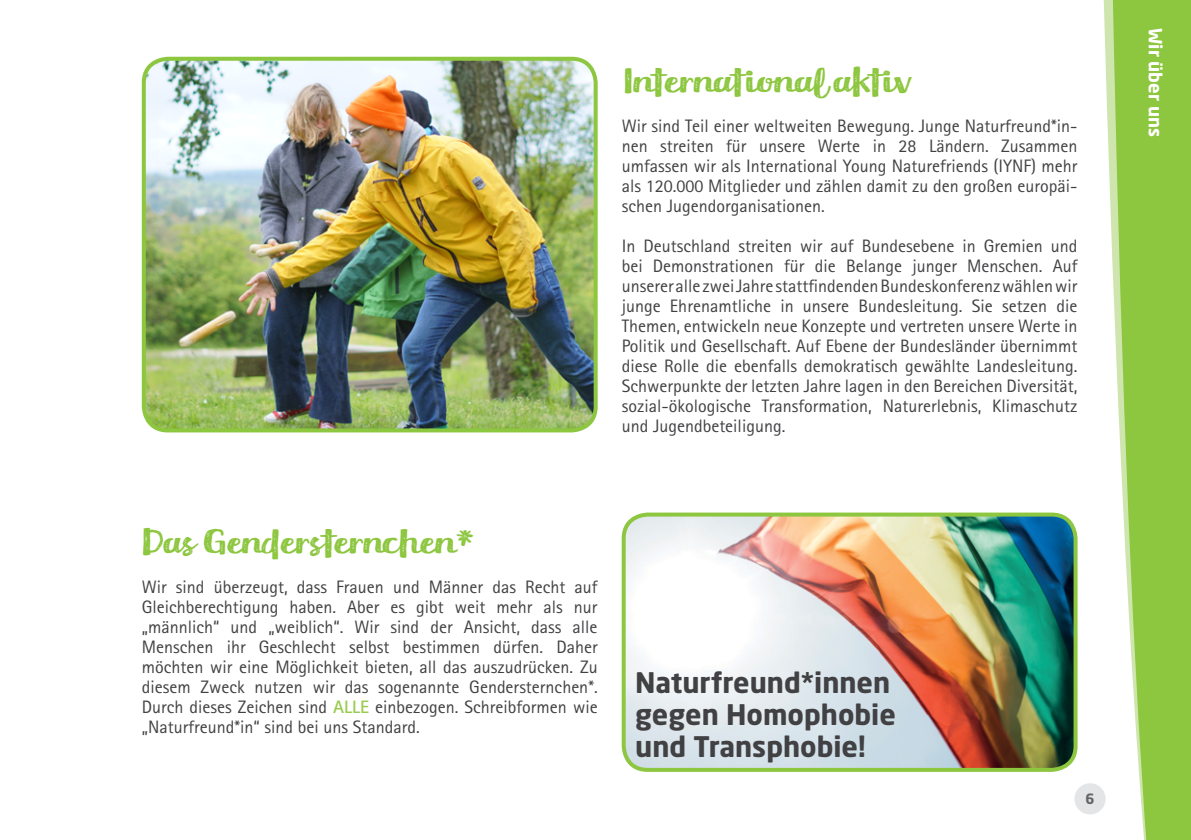
<style>
.page{position:relative;width:1191px;height:840px;background:#fff}
.page>*{position:absolute;margin:0;border:0;box-sizing:border-box;transform-origin:0 0}
.t1{font:40px "Meltow Brush Rust";color:#8dc63f}
.t2{font:700 28px/32px "Neo Sans Pro";color:#414042}
.t3{font:18px/20px "Rotis Sans Serif Std";color:#414042;text-align:justify}
.t4{font:700 18px "Neo Sans Pro";color:#fff}
.t5{font:700 14px "Neo Sans Pro";color:#636466}
.s1{font-weight:700;color:#98cb4f}
</style>
<div class="page">
<div style="left:1074px;top:782px;width:31px;height:32px;background:#e4e5e6;border-radius:50%"></div>
<svg style="left:1100px;top:0;width:91px;height:839px;fill:#8dc63f"></svg>
<img style="left:144px;top:59px;width:451px;height:371px">
<div style="left:142px;top:57px;width:455px;height:375px;border:4px solid #8dc63f;border-radius:24px"></div>
<img style="left:626px;top:515px;width:449px;height:254px">
<div style="left:621px;top:512px;width:456px;height:259px;border:4px solid #8dc63f;border-radius:24px"></div>
<h1 class="t1" style="left:621px;top:57px;width:291px">International aktiv</h1>
<p class="t3" style="left:621px;top:116px;width:457px">Wir sind Teil einer weltweiten Bewegung. Junge Naturfreund*in&shy;nen streiten für unsere Werte in 28 Ländern. Zusammen umfassen wir als International Young Naturefriends (IYNF) mehr als 120.000 Mitglieder und zählen damit zu den großen europäi&shy;schen Jugendorganisationen.</p>
<p class="t3" style="left:621px;top:236px;width:457px">In Deutschland streiten wir auf Bundesebene in Gremien und bei Demonstrationen für die Belange junger Menschen. Auf unserer alle zwei Jahre stattfindenden Bundeskonferenz wählen wir junge Ehrenamtliche in unsere Bundesleitung. Sie setzen die Themen, entwickeln neue Konzepte und vertreten unsere Werte in Politik und Gesellschaft. Auf Ebene der Bundesländer übernimmt diese Rolle die ebenfalls demokratisch gewählte Landesleitung.<br>Schwerpunkte der letzten Jahre lagen in den Bereichen Diversität, sozial-ökologische Transformation, Naturerlebnis, Klimaschutz und Jugendbeteiligung.</p>
<h1 class="t1" style="left:142px;top:517px;width:334px">Das Gendersternchen*</h1>
<p class="t3" style="left:142px;top:576px;width:457px">Wir sind überzeugt, dass Frauen und Männer das Recht auf Gleichberechtigung haben. Aber es gibt weit mehr als nur „männlich“ und „weiblich“. Wir sind der Ansicht, dass alle Menschen ihr Geschlecht selbst bestimmen dürfen. Daher möchten wir eine Möglichkeit bieten, all das auszudrücken. Zu diesem Zweck nutzen wir das sogenannte Gendersternchen*.<br>Durch dieses Zeichen sind <span class="s1">ALLE</span> einbezogen. Schreibformen wie „Naturfreund*in“ sind bei uns Standard.</p>
<h2 class="t2" style="left:635px;top:665px;width:262px">Naturfreund*innen gegen Homophobie und Transphobie!</h2>
<p class="t5" style="left:1085px;top:789px;width:11px">6</p>
<p class="t4" style="left:1167px;top:28px;width:110px;rotate:90deg">Wir über uns</p>
</div>
